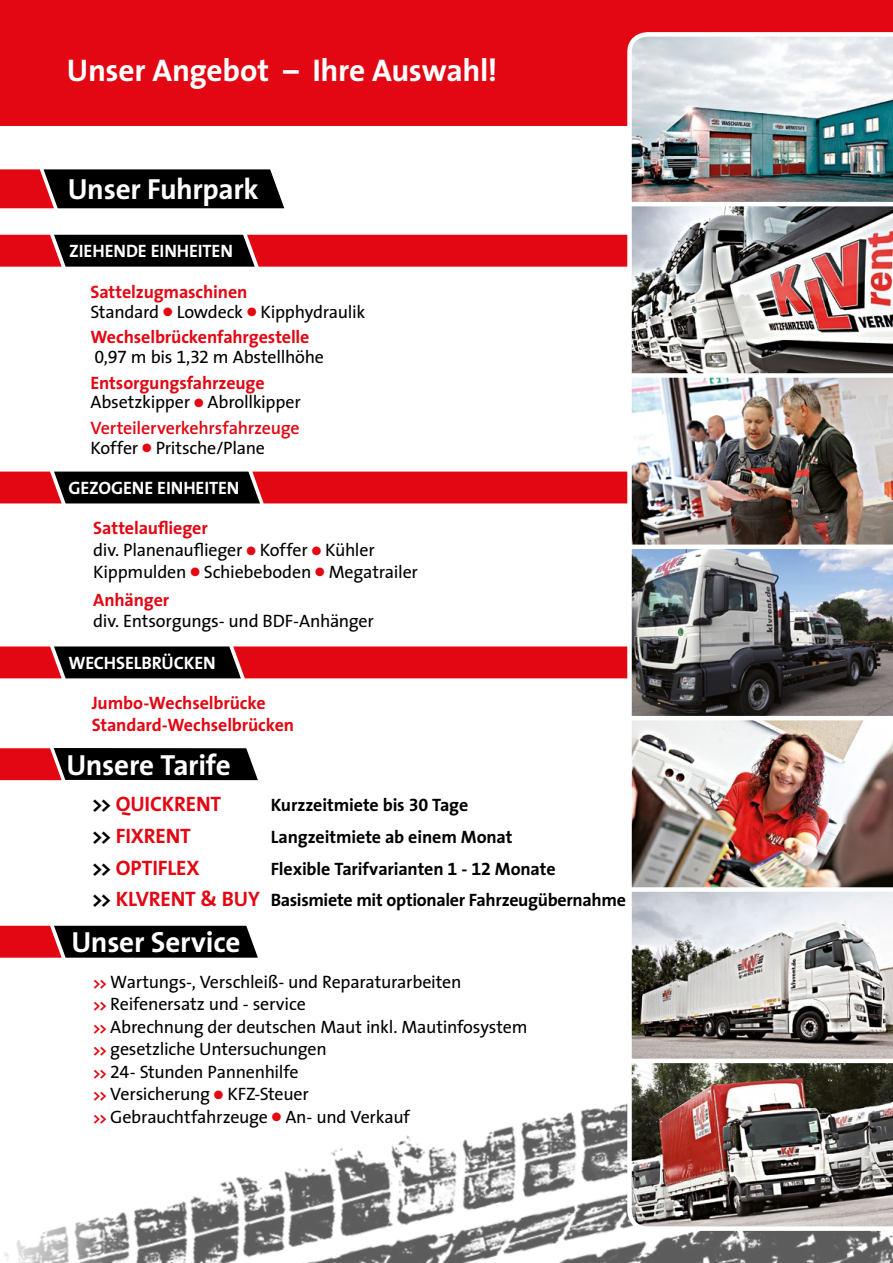
<style>
.page{position:relative;width:893px;height:1263px;background:#fff}
.page>*{position:absolute;margin:0;border:0;box-sizing:border-box;transform-origin:0 0}
.t1{font:700 31.5px "The Sans SN";letter-spacing:-.01em;color:#fff}
.t2{font:700 29.25px "The Sans SN";letter-spacing:-.01em;color:#fff}
.t3{font:700 21px "The Sans SN";letter-spacing:-.01em;color:#e30613}
.t4{font:18px "The Sans SN";letter-spacing:-.015em;color:#000}
.t5{font:700 18px "The Sans SN";letter-spacing:-.01em;color:#000}
.t6{font:700 18px "The Sans SN";letter-spacing:-.01em;color:#e30613}
.t7{font:700 18px "The Sans SN";letter-spacing:-.005em;color:#fff}
.t8{font:600 18px "The Sans SN";letter-spacing:-.01em;color:#e30613}
.s1{color:#e30613}
.s2{color:#000}
.s3{font-size:21px}
.s4{font-size:21px;color:#e30613}
.s5{font-weight:700;font-size:15px;color:#e30613}
</style>
<div class="page">
<div style="left:0;top:0;width:893px;height:125px;background:#e30613"></div>
<img style="left:4px;top:1104px;width:889px;height:159px">
<svg style="left:0;top:169px;width:284px;height:39px;background:#300c0e"></svg>
<svg style="left:0;top:926px;width:258px;height:32px;background:#3c0d0f"></svg>
<svg style="left:0;top:748px;width:258px;height:32px;background:#3b0b0e"></svg>
<svg style="left:0;top:646px;width:627px;height:32px;background:#a50b14"></svg>
<svg style="left:0;top:472px;width:627px;height:31px;background:#9c0710"></svg>
<svg style="left:0;top:235px;width:627px;height:32px;background:#9f0a12"></svg>
<img style="left:627px;top:32px;width:266px;height:1199px">
<hr style="left:631px;top:202px;width:262px;height:4px;background:#fff">
<div style="left:631px;top:373px;width:262px;height:5px;background:#fff"></div>
<hr style="left:631px;top:545px;width:262px;height:4px;background:#fff">
<hr style="left:631px;top:716px;width:262px;height:4px;background:#fff">
<div style="left:631px;top:887px;width:262px;height:5px;background:#fff"></div>
<div style="left:631px;top:1058px;width:262px;height:5px;background:#fff"></div>
<p class="t1" style="left:67px;top:44px;width:432px">Unser Angebot – Ihre Auswahl!</p>
<p class="t2" style="left:68px;top:164px;width:193px">Unser Fuhrpark</p>
<p class="t7" style="left:69px;top:236px;width:165px">ZIEHENDE EINHEITEN</p>
<p class="t6" style="left:90px;top:277px;width:158px">Sattelzugmaschinen</p>
<p class="t4" style="left:90px;top:297px;width:276px">Standard <span class="s1">●</span> Lowdeck <span class="s1">●</span> Kipphydraulik</p>
<p class="t6" style="left:90px;top:322px;width:221px">Wechselbrückenfahrgestelle</p>
<p class="t4" style="left:94px;top:342px;width:231px">0,97 m bis 1,32 m Abstellhöhe</p>
<p class="t6" style="left:90px;top:368px;width:176px">Entsorgungsfahrzeuge</p>
<p class="t4" style="left:90px;top:387px;width:212px">Absetzkipper <span class="s1">●</span> Abrollkipper</p>
<p class="t8" style="left:90px;top:413px;width:211px">Verteilerverkehrsfahrzeuge</p>
<p class="t4" style="left:90px;top:433px;width:176px">Koffer <span class="s1">●</span> Pritsche/Plane</p>
<p class="t7" style="left:68px;top:473px;width:173px">GEZOGENE EINHEITEN</p>
<p class="t6" style="left:93px;top:513px;width:116px">Sattelauflieger</p>
<p class="t4" style="left:93px;top:535px;width:283px">div. Planenauflieger <span class="s1">●</span> Koffer <span class="s1">●</span> Kühler</p>
<p class="t4" style="left:93px;top:557px;width:326px">Kippmulden <span class="s1">●</span> Schiebeboden <span class="s1">●</span> Megatrailer</p>
<p class="t6" style="left:93px;top:584px;width:77px">Anhänger</p>
<p class="t4" style="left:93px;top:606px;width:282px">div. Entsorgungs- und BDF-Anhänger</p>
<p class="t7" style="left:68px;top:648px;width:149px">WECHSELBRÜCKEN</p>
<p class="t6" style="left:92px;top:688px;width:175px">Jumbo-Wechselbrücke</p>
<p class="t6" style="left:92px;top:709px;width:204px">Standard-Wechselbrücken</p>
<p class="t2" style="left:66px;top:740px;width:166px">Unsere Tarife</p>
<p class="t3" style="left:92px;top:787px;width:131px"><span class="s2">&gt;&gt;</span> QUICKRENT</p>
<p class="t5" style="left:271px;top:790px;width:199px">Kurzzeitmiete bis 30 Tage</p>
<p class="t3" style="left:92px;top:818px;width:100px"><span class="s2">&gt;&gt;</span> FIXRENT</p>
<p class="t5" style="left:271px;top:822px;width:243px">Langzeitmiete ab einem Monat</p>
<p class="t3" style="left:92px;top:850px;width:109px"><span class="s2">&gt;&gt;</span> OPTIFLEX</p>
<p class="t5" style="left:271px;top:853px;width:286px">Flexible Tarifvarianten 1 - 12 Monate</p>
<p class="t5" style="left:92px;top:885px;width:535px"><span class="s3">&gt;&gt;</span> <span class="s4">KLVRENT &amp; BUY</span> Basismiete mit optionaler Fahrzeugübernahme</p>
<p class="t2" style="left:71px;top:918px;width:171px">Unser Service</p>
<p class="t4" style="left:93px;top:967px;width:370px"><span class="s5">&gt;&gt;</span> Wartungs-, Verschleiß- und Reparaturarbeiten</p>
<p class="t4" style="left:93px;top:989px;width:214px"><span class="s5">&gt;&gt;</span> Reifenersatz und - service</p>
<p class="t4" style="left:93px;top:1012px;width:436px"><span class="s5">&gt;&gt;</span> Abrechnung der deutschen Maut inkl. Mautinfosystem</p>
<p class="t4" style="left:93px;top:1034px;width:235px"><span class="s5">&gt;&gt;</span> gesetzliche Untersuchungen</p>
<p class="t4" style="left:93px;top:1057px;width:207px"><span class="s5">&gt;&gt;</span> 24- Stunden Pannenhilfe</p>
<p class="t4" style="left:93px;top:1079px;width:217px"><span class="s5">&gt;&gt;</span> Versicherung <span class="s1">●</span> KFZ-Steuer</p>
<p class="t4" style="left:93px;top:1102px;width:318px"><span class="s5">&gt;&gt;</span> Gebrauchtfahrzeuge <span class="s1">●</span> An- und Verkauf</p>
</div>
